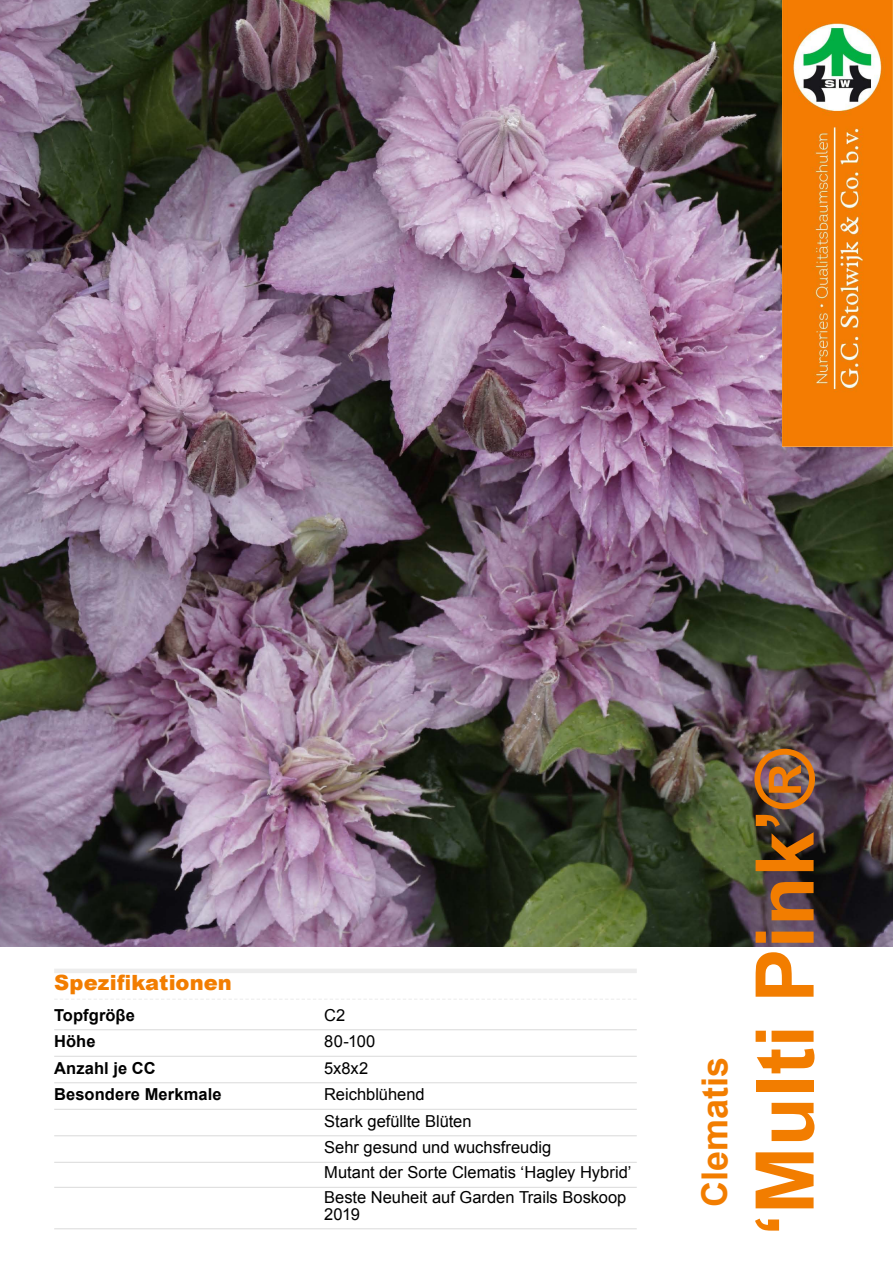
<style>
.page{position:relative;width:893px;height:1263px;background:#fff}
.page>*{position:absolute;margin:0;border:0;box-sizing:border-box;transform-origin:0 0}
.t1{font:700 81px "Arial";color:#f27d00}
.t2{font:700 36px "Arial";color:#f27d00}
.t3{font:900 21px "Arial";letter-spacing:.005em;color:#f27d00}
.t4{font:16.5px/26.5px "Arial";color:#000}
.t5{font:700 16.5px "Arial";letter-spacing:.005em;color:#000}
</style>
<div class="page">
<img style="left:0;top:0;width:893px;height:946px">
<div style="left:54px;top:968px;width:583px;height:5px;background:#ededed"></div>
<svg style="left:54px;top:999px;width:582px;height:1px"></svg>
<hr style="left:54px;top:1029px;width:583px;height:1px;background:#dadada">
<hr style="left:54px;top:1056px;width:583px;height:1px;background:#dadada">
<hr style="left:54px;top:1082px;width:583px;height:1px;background:#dadada">
<hr style="left:54px;top:1109px;width:583px;height:1px;background:#dadada">
<hr style="left:54px;top:1135px;width:583px;height:1px;background:#dadada">
<hr style="left:54px;top:1162px;width:583px;height:1px;background:#dadada">
<hr style="left:54px;top:1187px;width:583px;height:1px;background:#dadada">
<hr style="left:54px;top:1228px;width:583px;height:1px;background:#dadada">
<img style="left:782px;top:0;width:111px;height:447px">
<p class="t3" style="left:54px;top:967px;width:179px">Spezifikationen</p>
<p class="t5" style="left:54px;top:1004px;width:82px">Topfgröβe</p>
<p class="t4" style="left:324px;top:1002px;width:23px">C2</p>
<p class="t5" style="left:54px;top:1030px;width:43px">Höhe</p>
<p class="t4" style="left:324px;top:1028px;width:53px">80-100</p>
<p class="t5" style="left:54px;top:1057px;width:103px">Anzahl je CC</p>
<p class="t4" style="left:324px;top:1055px;width:46px">5x8x2</p>
<p class="t5" style="left:54px;top:1083px;width:169px">Besondere Merkmale</p>
<p class="t4" style="left:324px;top:1081px;width:229px">Reichblühend<br>Stark gefüllte Blüten<br>Sehr gesund und wuchsfreudig</p>
<p class="t4" style="left:324px;top:1160px;width:309px;line-height:25px">Mutant der Sorte Clematis ‘Hagley Hybrid’<br>Beste Neuheit auf Garden Trails Boskoop</p>
<p class="t4" style="left:324px;top:1201px;width:37px">2019</p>
<h2 class="t2" style="left:691px;top:1207px;width:152px;rotate:-90deg">Clematis</h2>
<h1 class="t1" style="left:731px;top:1236px;width:490px;rotate:-90deg">‘Multi Pink’®</h1>
</div>
